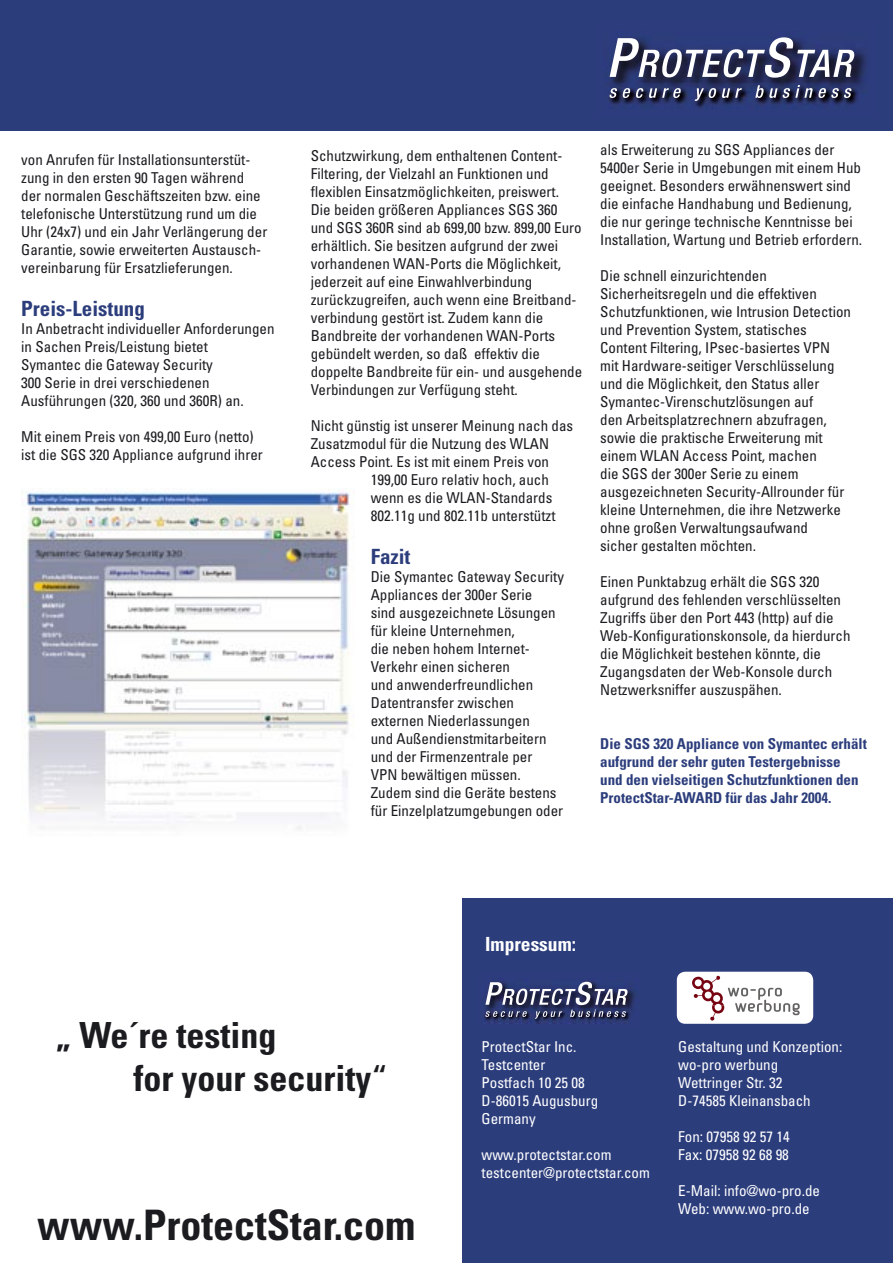
<style>
.page{position:relative;width:893px;height:1263px;background:#fff}
.page>*{position:absolute;margin:0;border:0;box-sizing:border-box;transform-origin:0 0}
.t1{font:700 condensed 42px "Univers";color:#1b1c20}
.t2{font:700 condensed 36px/43.2px "Univers";color:#1b1c20}
.t3{font:700 condensed 21px "Univers";color:#2c3d7c}
.t4{font:700 condensed 19.5px "Univers";color:#fff}
.t5{font:condensed 15px/18px "Univers";color:#1b1c20}
.t6{font:condensed 15px/18px "Univers";color:#fff}
.t7{font:700 condensed 15px/18px "Univers";color:#2c3d7c}
.s1{font-weight:400}
</style>
<div class="page">
<div style="left:462px;top:899px;width:431px;height:364px;background:#2c3d7c"></div>
<div style="left:0;top:0;width:893px;height:130px;background:#2c3d7c"></div>
<img style="left:607px;top:50px;width:260px;height:37px">
<svg style="left:610px;top:37px;width:245px;height:41px"></svg>
<img style="left:608px;top:84px;width:251px;height:25px">
<svg style="left:609px;top:88px;width:21px;height:10px"></svg>
<svg style="left:636px;top:88px;width:45px;height:10px"></svg>
<svg style="left:695px;top:88px;width:21px;height:13px"></svg>
<svg style="left:722px;top:88px;width:20px;height:10px"></svg>
<svg style="left:755px;top:85px;width:97px;height:13px"></svg>
<img style="left:493px;top:981px;width:143px;height:35px">
<img style="left:484px;top:1008px;width:146px;height:15px">
<svg style="left:485px;top:982px;width:143px;height:37px"></svg>
<div style="left:677px;top:972px;width:136px;height:52px;background:#fff;border-radius:9px"></div>
<svg style="left:692px;top:976px;width:108px;height:44px"></svg>
<img style="left:22px;top:491px;width:333px;height:339px">
<p class="t5" style="left:21px;top:151px;width:248px">von Anrufen für Installationsunterstüt&shy;zung in den ersten 90 Tagen während der normalen Geschäftszeiten bzw. eine telefonische Unterstützung rund um die Uhr (24x7) und ein Jahr Verlängerung der Garantie, sowie erweiterten Austausch&shy;vereinbarung für Ersatzlieferungen.</p>
<h3 class="t3" style="left:21px;top:296px;width:125px">Preis-Leistung</h3>
<p class="t5" style="left:21px;top:320px;width:255px">In Anbetracht individueller Anforderungen in Sachen Preis/Leistung bietet<br>Symantec die Gateway Security<br>300 Serie in drei verschiedenen Ausführungen (320, 360 und 360R) an.</p>
<p class="t5" style="left:21px;top:428px;width:243px">Mit einem Preis von 499,00 Euro (netto) ist die SGS 320 Appliance aufgrund ihrer</p>
<p class="t5" style="left:311px;top:146px;width:273px">Schutzwirkung, dem enthaltenen Content-Filtering, der Vielzahl an Funktionen und flexiblen Einsatzmöglichkeiten, preiswert.<br>Die beiden größeren Appliances SGS 360 und SGS 360R sind ab 699,00 bzw. 899,00 Euro erhältlich. Sie besitzen aufgrund der zwei vorhandenen WAN-Ports die Möglichkeit, jederzeit auf eine Einwahlverbindung zurückzugreifen, auch wenn eine Breitband&shy;verbindung gestört ist. Zudem kann die Bandbreite der vorhandenen WAN-Ports gebündelt werden, so daß effektiv die doppelte Bandbreite für ein- und ausgehende Verbindungen zur Verfügung steht.</p>
<p class="t5" style="left:311px;top:416px;width:264px">Nicht günstig ist unserer Meinung nach das</p>
<p class="t5" style="left:311px;top:434px;width:240px">Zusatzmodul für die Nutzung des WLAN</p>
<p class="t5" style="left:311px;top:452px;width:240px">Access Point. Es ist mit einem Preis von</p>
<p class="t5" style="left:371px;top:470px;width:180px">199,00 Euro relativ hoch, auch</p>
<p class="t5" style="left:371px;top:488px;width:183px">wenn es die WLAN-Standards</p>
<p class="t5" style="left:371px;top:506px;width:186px">802.11g und 802.11b unterstützt</p>
<h3 class="t3" style="left:371px;top:544px;width:41px">Fazit</h3>
<p class="t5" style="left:371px;top:567px;width:195px">Die Symantec Gateway Security<br>Appliances der 300er Serie<br>sind ausgezeichnete Lösungen für kleine Unternehmen,<br>die neben hohem Internet-<br>Verkehr einen sicheren<br>und anwenderfreundlichen<br>Datentransfer zwischen externen Niederlassungen<br>und Außendienstmitarbeitern und der Firmenzentrale per<br>VPN bewältigen müssen.<br>Zudem sind die Geräte bestens für Einzelplatzumgebungen oder</p>
<p class="t5" style="left:600px;top:140px;width:264px">als Erweiterung zu SGS Appliances der 5400er Serie in Umgebungen mit einem Hub geeignet. Besonders erwähnenswert sind die einfache Handhabung und Bedienung, die nur geringe technische Kenntnisse bei Installation, Wartung und Betrieb erfordern.</p>
<p class="t5" style="left:600px;top:266px;width:252px">Die schnell einzurichtenden Sicherheitsregeln und die effektiven Schutzfunktionen, wie Intrusion Detection und Prevention System, statisches Content Filtering, IPsec-basiertes VPN mit Hardware-seitiger Verschlüsselung und die Möglichkeit, den Status aller Symantec-Virenschutzlösungen auf<br>den Arbeitsplatzrechnern abzufragen, sowie die praktische Erweiterung mit einem WLAN Access Point, machen<br>die SGS der 300er Serie zu einem ausgezeichneten Security-Allrounder für kleine Unternehmen, die ihre Netzwerke ohne großen Verwaltungsaufwand<br>sicher gestalten möchten.</p>
<p class="t5" style="left:600px;top:572px;width:252px">Einen Punktabzug erhält die SGS 320 aufgrund des fehlenden verschlüsselten Zugriffs über den Port 443 (http) auf die Web-Konfigurationskonsole, da hierdurch die Möglichkeit bestehen könnte, die Zugangsdaten der Web-Konsole durch Netzwerksniffer auszuspähen.</p>
<p class="t7" style="left:600px;top:734px;width:268px">Die SGS 320 Appliance von Symantec erhält aufgrund der sehr guten Testergebnisse und den vielseitigen Schutzfunktionen den ProtectStar-AWARD für das Jahr 2004.</p>
<h3 class="t4" style="left:485px;top:932px;width:92px">Impressum:</h3>
<h2 class="t2" style="left:134px;top:1013px;width:255px;text-indent:-78px">„ We´re testing<br>for your security<span class="s1">“</span></h2>
<h1 class="t1" style="left:37px;top:1199px;width:380px">www.ProtectStar.com</h1>
<p class="t6" style="left:482px;top:1038px;width:118px">ProtectStar Inc.<br>Testcenter<br>Postfach 10 25 08<br>D-86015 Augusburg<br>Germany</p>
<p class="t6" style="left:482px;top:1146px;width:170px">www.protectstar.com testcenter@protectstar.com</p>
<p class="t6" style="left:678px;top:1037px;width:166px">Gestaltung und Konzeption: wo-pro werbung<br>Wettringer Str. 32<br>D-74585 Kleinansbach</p>
<p class="t6" style="left:678px;top:1127px;width:113px">Fon: 07958 92 57 14<br>Fax: 07958 92 68 98</p>
<p class="t6" style="left:678px;top:1181px;width:143px">E-Mail: info@wo-pro.de<br>Web: www.wo-pro.de</p>
</div>
